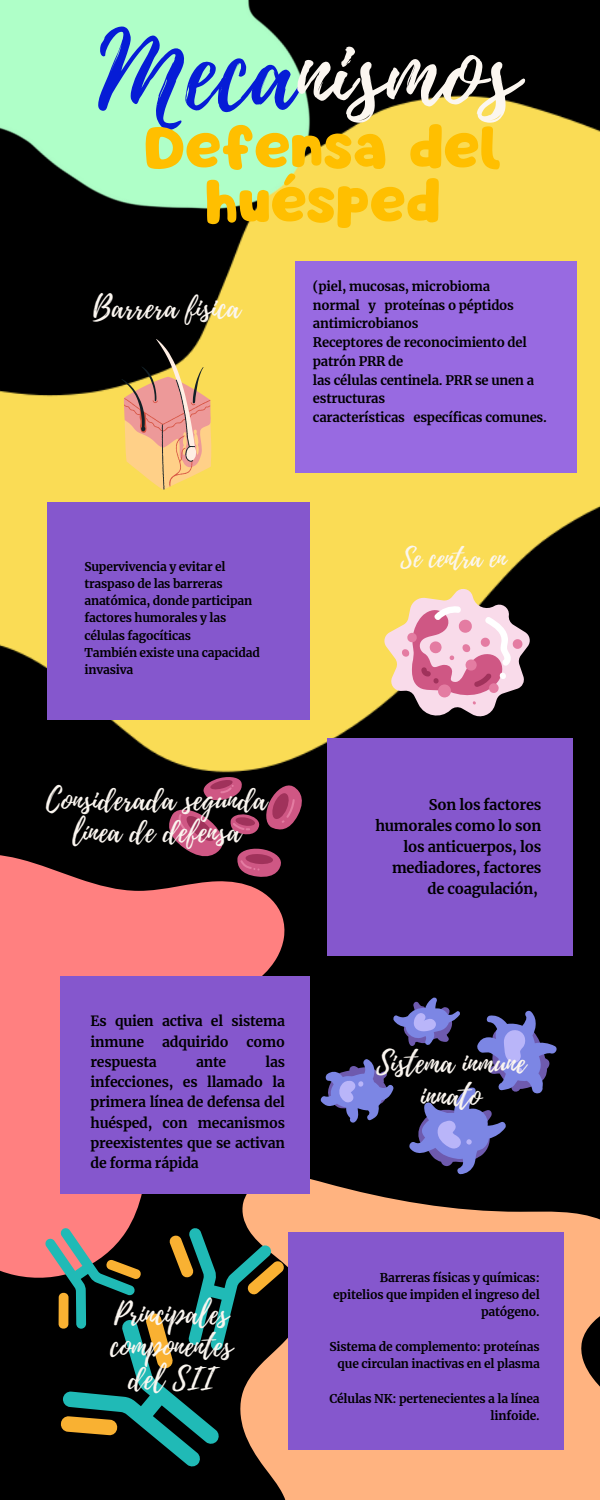
<style>
.page{position:relative;width:600px;height:1500px;background:#000}
.page>*{position:absolute;margin:0;border:0;box-sizing:border-box;transform-origin:0 0}
.t1{font:104.7px "Playlist Script";color:#fbf6f0}
.t2{font:54.7px/54px "Mango";color:#ffbf00;text-align:center}
.t3{font:30px/32.2px "Playlist Script";color:#fbf6f0;text-align:center}
.t4{font:26px "Playlist Script";color:#fbf6f0}
.t5{font:700 14.6px/21px "Merriweather";letter-spacing:-.015em;color:#000;text-align:right}
.t6{font:700 14px/20.2px "Merriweather";letter-spacing:-.015em;color:#000}
.t7{font:700 13px/18.8px "Merriweather";letter-spacing:-.015em;color:#000}
.t8{font:700 12px/17.2px "Merriweather";letter-spacing:-.015em;color:#000;text-align:right}
.s1{color:#061cd6}
</style>
<div class="page">
<img style="left:0;top:95px;width:600px;height:681px">
<div style="left:295px;top:261px;width:282px;height:211px;background:#986ae1"></div>
<svg style="left:264px;top:1174px;width:336px;height:326px;fill:#ffb380"></svg>
<svg style="left:0;top:855px;width:285px;height:423px;fill:#ff8080"></svg>
<div style="left:60px;top:976px;width:249px;height:218px;background:#8557cd"></div>
<div style="left:288px;top:1232px;width:276px;height:218px;background:#8557cd"></div>
<div style="left:328px;top:738px;width:244px;height:218px;background:#8557cd"></div>
<div style="left:47px;top:502px;width:263px;height:218px;background:#8557cd"></div>
<img style="left:0;top:0;width:335px;height:210px">
<svg style="left:121px;top:339px;width:90px;height:151px"></svg>
<svg style="left:383px;top:587px;width:148px;height:132px"></svg>
<svg style="left:165px;top:777px;width:137px;height:102px"></svg>
<svg style="left:320px;top:997px;width:237px;height:177px"></svg>
<svg style="left:338px;top:1013px;width:188px;height:136px"></svg>
<svg style="left:45px;top:1227px;width:240px;height:240px"></svg>
<p class="t1" style="left:98px;top:-2px;width:421px"><span class="s1">Meca</span>nismos</p>
<p class="t2" style="left:144px;top:124px;width:359px">Defensa del huésped</p>
<p class="t3" style="left:93px;top:293px;width:149px">Barrera fisica</p>
<p class="t7" style="left:313px;top:277px;width:179px">(piel, mucosas, microbioma</p>
<h1 class="t7" style="left:313px;top:296px;width:203px">normal y proteínas o péptidos antimicrobianos</h1>
<p class="t7" style="left:313px;top:333px;width:215px">Receptores de reconocimiento del patrón PRR de</p>
<h2 class="t7" style="left:313px;top:371px;width:223px">las células centinela. PRR se unen a estructuras</h2>
<h3 class="t7" style="left:313px;top:408px;width:236px">características específicas comunes.</h3>
<h3 class="t8" style="left:84px;top:558px;width:170px;text-align:left">Supervivencia y evitar el traspaso de las barreras anatómica, donde participan factores humorales y las células fagocíticas</h3>
<p class="t8" style="left:84px;top:644px;width:177px;text-align:left">También existe una capacidad invasiva</p>
<p class="t3" style="left:46px;top:785px;width:222px">Considerada segunda línea de defensa</p>
<p class="t4" style="left:400px;top:540px;width:107px">Se centra en</p>
<p class="t5" style="left:375px;top:795px;width:168px">Son los factores humorales como lo son los anticuerpos, los mediadores, factores de coagulación,</p>
<p class="t6" style="left:91px;top:1011px;width:196px">Es quien activa el sistema inmune</p>
<p class="t6" style="left:162px;top:1032px;width:68px">adquirido</p>
<p class="t6" style="left:247px;top:1032px;width:40px">como</p>
<p class="t6" style="left:91px;top:1052px;width:196px;text-align:justify;text-indent:175px">las infecciones, es llamado la primera línea de defensa del huésped, con mecanismos preexistentes que se activan de forma rápida</p>
<p class="t3" style="left:376px;top:1048px;width:151px">Sistema inmune innato</p>
<p class="t6" style="left:91px;top:1052px;width:68px">respuesta</p>
<p class="t6" style="left:196px;top:1052px;width:32px">ante</p>
<h5 class="t3" style="left:110px;top:1299px;width:124px">Principales componentes del SII</h5>
<p class="t8" style="left:333px;top:1269px;width:208px">Barreras físicas y químicas: epitelios que impiden el ingreso del patógeno.</p>
<h4 class="t8" style="left:329px;top:1338px;width:212px">Sistema de complemento: proteínas que circulan inactivas en el plasma</h4>
<p class="t8" style="left:330px;top:1390px;width:212px">Células NK: pertenecientes a la línea linfoide.</p>
</div>
